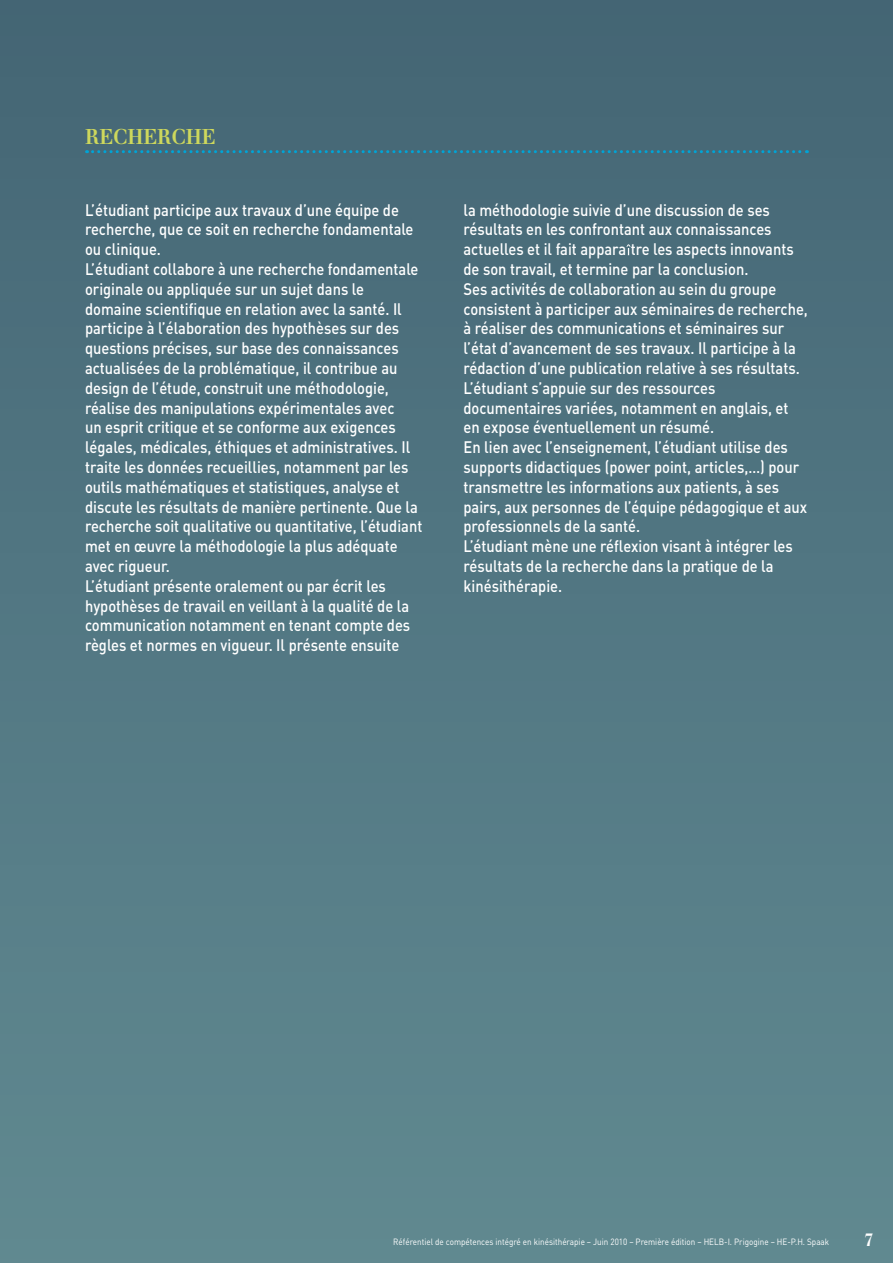
<style>
.page{position:relative;width:893px;height:1263px;background:#fff}
.page>*{position:absolute;margin:0;border:0;box-sizing:border-box;transform-origin:0 0}
.t1{font:700 21px "Justus";color:#ced85c;scale:.9 1}
.t2{font:700 18px "Justus";color:#fff;scale:.9 1}
.t3{font:500 16.5px/19.8px "DIN";color:#fff;scale:.89 1}
.t4{font:9px "DIN";color:#fff;scale:.9 1}
</style>
<div class="page">
<div style="left:0;top:0;width:893px;height:1263px;background:linear-gradient(to bottom,#446575,#618a91)"></div>
<svg style="left:626px;top:244px;width:5px;height:11px"></svg>
<svg style="left:87px;top:150px;width:720px;height:3px"></svg>
<p class="t1" style="left:85px;top:124px;width:146px">RECHERCHE</p>
<p class="t3" style="left:85px;top:199px;width:381px">L’étudiant participe aux travaux d’une équipe de recherche, que ce soit en recherche fondamentale ou clinique.<br>L’étudiant collabore à une recherche fondamentale originale ou appliquée sur un sujet dans le domaine scientifique en relation avec la santé. Il participe à l’élaboration des hypothèses sur des questions précises, sur base des connaissances actualisées de la problématique, il contribue au design de l’étude, construit une méthodologie, réalise des manipulations expérimentales avec<br>un esprit critique et se conforme aux exigences légales, médicales, éthiques et administratives. Il traite les données recueillies, notamment par les outils mathématiques et statistiques, analyse et discute les résultats de manière pertinente. Que la recherche soit qualitative ou quantitative, l’étudiant met en œuvre la méthodologie la plus adéquate avec rigueur.<br>L’étudiant présente oralement ou par écrit les hypothèses de travail en veillant à la qualité de la communication notamment en tenant compte des règles et normes en vigueur. Il présente ensuite</p>
<p class="t3" style="left:463px;top:199px;width:389px">la méthodologie suivie d’une discussion de ses résultats en les confrontant aux connaissances actuelles et il fait appara tre les aspects innovants de son travail, et termine par la conclusion.<br>Ses activités de collaboration au sein du groupe consistent à participer aux séminaires de recherche, à réaliser des communications et séminaires sur l’état d’avancement de ses travaux. Il participe à la rédaction d’une publication relative à ses résultats.<br>L’étudiant s’appuie sur des ressources documentaires variées, notamment en anglais, et en expose éventuellement un résumé.<br>En lien avec l’enseignement, l’étudiant utilise des supports didactiques (power point, articles,…) pour transmettre les informations aux patients, à ses pairs, aux personnes de l’équipe pédagogique et aux professionnels de la santé.<br>L’étudiant mène une réflexion visant à intégrer les résultats de la recherche dans la pratique de la kinésithérapie.</p>
<p class="t4" style="left:393px;top:1236px;width:486px">Référentiel de compétences intégré en kinésithérapie – Juin 2010 – Première édition – HELB-I. Prigogine – HE-P.H. Spaak</p>
<p class="t2" style="left:864px;top:1228px;width:12px">7</p>
</div>
